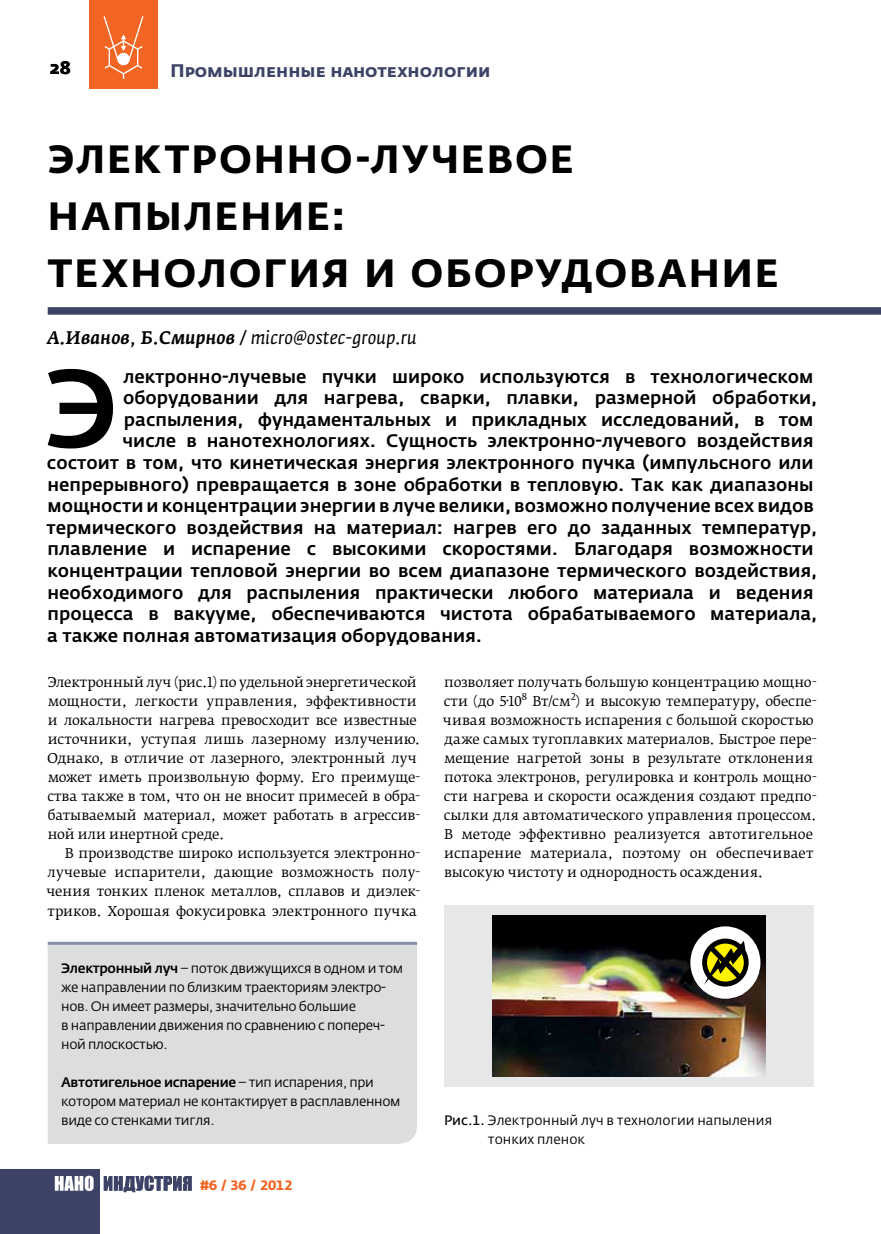
<style>
.page{position:relative;width:881px;height:1234px;background:#fff}
.page>*{position:absolute;margin:0;border:0;box-sizing:border-box;transform-origin:0 0}
.t1{font:500 109.65px "Fedra Sans Pro";color:#000}
.t2{font:700 39px/57px "Fedra Sans Pro";letter-spacing:.05em;color:#000}
.t3{font:500 18px "Fedra Sans Pro";color:#000}
.t4{font:italic 18px "Fedra Serif A Pro";letter-spacing:.01em;color:#000}
.t5{font:700 18px "Fedra Sans Alt Pro";color:#3d4366}
.t6{font:700 18px "Fedra Sans Alt Pro";color:#000}
.t7{font:13.5px/19px "Fedra Serif B Pro";letter-spacing:-.01em;color:#000}
.t8{font:13.5px/19px "Fedra Sans Pro";letter-spacing:-.025em;color:#000}
.t9{font:13.5px/19px "Fedra Sans Pro";color:#000}
.t10{font:700 13.5px "Fedra Sans Alt Pro";color:#f26522}
.t11{font:9.45px "Fedra Serif B Pro";color:#000}
.s1{font-weight:500}
.s2{font-style:inherit}
</style>
<div class="page">
<div style="left:89px;top:0;width:69px;height:89px;background:#f26522"></div>
<svg style="left:103px;top:16px;width:40px;height:63px"></svg>
<div style="left:0;top:1169px;width:99px;height:64px;background:#3d4366"></div>
<svg style="left:55px;top:1175px;width:39px;height:15px"></svg>
<svg style="left:104px;top:1175px;width:87px;height:16px"></svg>
<div style="left:48px;top:307px;width:832px;height:7px;background:#3d4366"></div>
<div style="left:444px;top:905px;width:369px;height:181px;background:#e6e7e8"></div>
<img style="left:492px;top:915px;width:273px;height:161px">
<div style="left:690px;top:926px;width:70px;height:72px;background:#fff;border-radius:50%"></div>
<svg style="left:702px;top:933px;width:49px;height:53px"></svg>
<div style="left:48px;top:944px;width:369px;height:199px;background:#dcddde"></div>
<hr style="left:48px;top:941px;width:369px;height:3px;background:#898da9">
<h3 class="t6" style="left:50px;top:56px;width:23px">28</h3>
<h3 class="t5" style="left:170px;top:60px;width:321px">Промышленные нанотехнологии</h3>
<h2 class="t2" style="left:48px;top:131px;width:732px">Электронно-лучевое напыление:<br>технология и оборудование</h2>
<h3 class="t4" style="left:48px;top:327px;width:370px"><span class="s1">А.Иванов, Б.Смирнов /</span> micro@ostec-group.ru</h3>
<h1 class="t1" style="left:44px;top:340px;width:75px">Э</h1>
<h3 class="t3" style="left:123px;top:365px;width:691px">лектронно-лучевые пучки широко используются в технологическом</h3>
<h3 class="t3" style="left:123px;top:386px;width:695px">оборудовании для нагрева, сварки, плавки, размерной обработки,</h3>
<h3 class="t3" style="left:124px;top:408px;width:690px">распыления, фундаментальных и прикладных исследований, в том</h3>
<h3 class="t3" style="left:122px;top:430px;width:692px">числе в нанотехнологиях. Сущность электронно-лучевого воздействия</h3>
<h3 class="t3" style="left:47px;top:451px;width:767px">состоит в том, что кинетическая энергия электронного пучка (импульсного или</h3>
<h3 class="t3" style="left:47px;top:473px;width:767px">непрерывного) превращается в зоне обработки в тепловую. Так как диапазоны</h3>
<h3 class="t3" style="left:47px;top:494px;width:767px">мощности и концентрации энергии в луче велики, возможно получение всех видов</h3>
<h3 class="t3" style="left:47px;top:516px;width:772px">термического воздействия на материал: нагрев его до заданных температур,</h3>
<h3 class="t3" style="left:47px;top:538px;width:767px">плавление и испарение с высокими скоростями. Благодаря возможности</h3>
<h3 class="t3" style="left:47px;top:559px;width:771px">концентрации тепловой энергии во всем диапазоне термического воздействия,</h3>
<h3 class="t3" style="left:47px;top:581px;width:767px">необходимого для распыления практически любого материала и ведения</h3>
<h3 class="t3" style="left:47px;top:602px;width:771px">процесса в вакууме, обеспечиваются чистота обрабатываемого материала,</h3>
<h3 class="t3" style="left:47px;top:624px;width:436px">а также полная автоматизация оборудования.</h3>
<p class="t7" style="left:47px;top:672px;width:374px">Электронный луч (рис.1) по удельной энергетической мощности, легкости управления, эффективности и локальности нагрева превосходит все известные источники, уступая лишь лазерному излучению.<br>Однако, в отличие от лазерного, электронный луч может иметь произвольную форму. Его преимуще&shy;ства также в том, что он не вносит примесей в обра&shy;батываемый материал, может работать в агрессив&shy;ной или инертной среде.</p>
<p class="t7" style="left:47px;top:844px;width:375px;text-align:justify;text-indent:18px">В производстве широко используется электронно&shy;лучевые испарители, дающие возможность полу&shy;чения тонких пленок металлов, сплавов и диэлек&shy;триков. Хорошая фокусировка электронного пучка</p>
<p class="t7" style="left:443px;top:672px;width:374px">позволяет получать большую концентрацию мощно&shy;сти (до 5·10</p>
<p class="t11" style="left:570px;top:690px;width:6px">2</p>
<p class="t7" style="left:443px;top:710px;width:375px">чивая возможность испарения с большой скоростью даже самых тугоплавких материалов. Быстрое пере&shy;мещение нагретой зоны в результате отклонения потока электронов, регулировка и контроль мощно&shy;сти нагрева и скорости осаждения создают предпо&shy;сылки для автоматического управления процессом.<br>В методе эффективно реализуется автотигельное испарение материала, поэтому он обеспечивает высокую чистоту и однородность осаждения.</p>
<p class="t11" style="left:521px;top:690px;width:7px">8</p>
<p class="t7" style="left:532px;top:691px;width:286px">Вт/см ) и высокую температуру, обеспе-</p>
<p class="t8" style="left:61px;top:958px;width:343px"><span class="s1">Электронный луч</span> – поток движущихся в одном и том же направлении по близким траекториям электро&shy;нов. Он имеет размеры, значительно большие<br>в направлении движения по сравнению с попереч&shy;ной плоскостью.</p>
<p class="t8" style="left:61px;top:1072px;width:341px"><span class="s1">Автотигельное испарение</span> – тип испарения, при котором материал не контактирует в расплавленном виде со стенками тигля.</p>
<p class="t10" style="left:200px;top:1175px;width:94px">#6 / 36 / 2012</p>
<p class="t9" style="left:487px;top:1110px;width:286px;text-indent:-44px"><span class="s2">Рис.1.</span> Электронный луч в технологии напыления тонких пленок</p>
</div>
